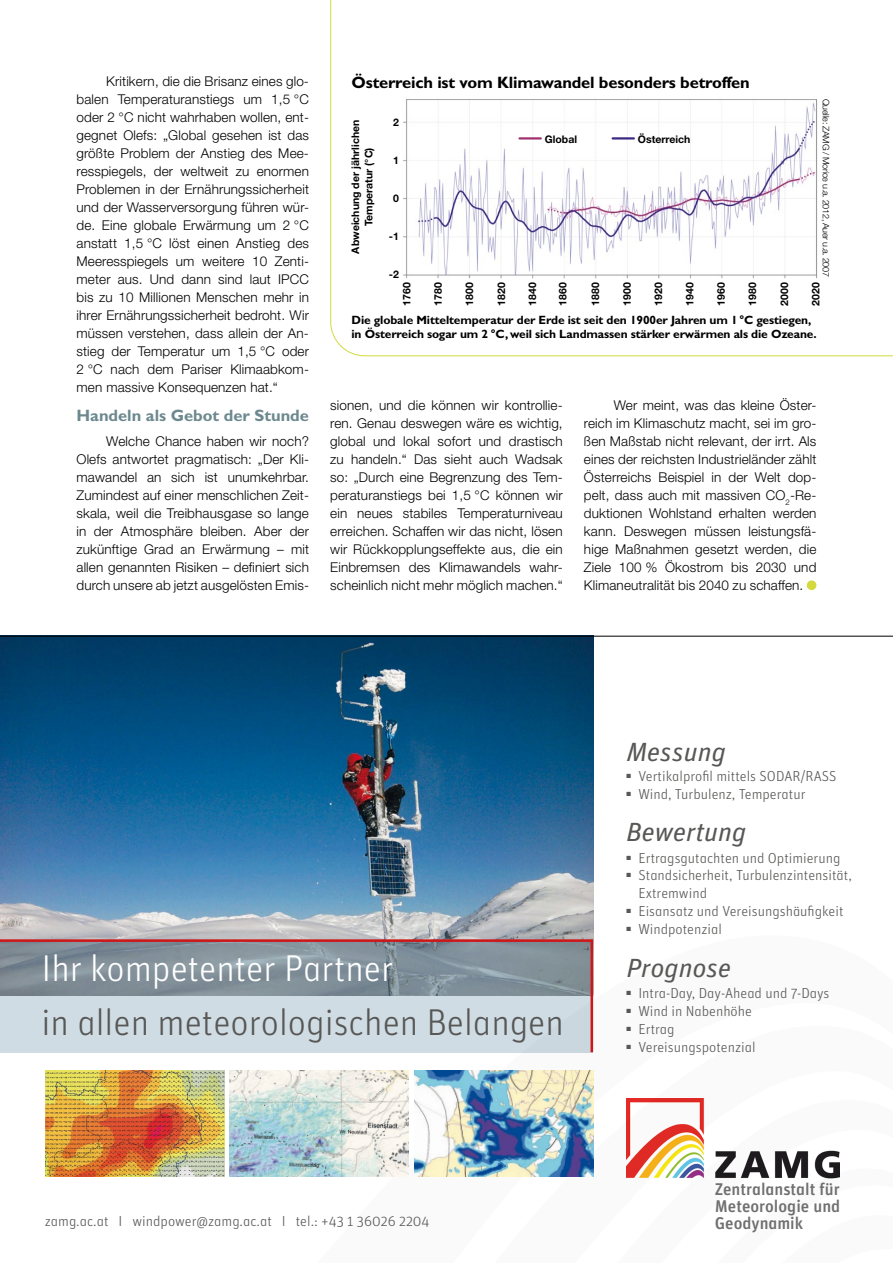
<style>
.page{position:relative;width:893px;height:1263px;background:#fff}
.page>*{position:absolute;margin:0;border:0;box-sizing:border-box;transform-origin:0 0}
.t1{font:37.35px "Unit Light Alternate";color:#575756}
.t2{font:37.35px "Unit Light Alternate";color:#fff}
.t3{font:italic 26.25px "Unit Regular Alternate";color:#575756;scale:1.04 1}
.t4{font:16.95px/16.6px "Unit Medium Alternate";color:#706f6f;text-align:justify}
.t5{font:700 16.5px "Gill Sans Std";letter-spacing:-.01em;color:#000}
.t6{font:700 16.5px "Gill Sans Std";color:#6d898f}
.t7{font:14.55px/18px "Unit Light Alternate";color:#575756}
.t8{font:300 13.5px/18px "Helvetica Neue LT Std";letter-spacing:.01em;color:#000;text-align:justify}
.t9{font:700 12px/14.2px "Gill Sans Std";letter-spacing:-.01em;color:#000}
.t10{font:700 10.5px/13.5px "Helvetica Neue LT Std";color:#000;text-align:center}
.t11{font:300 9px "Helvetica Neue LT Std";letter-spacing:-.03em;color:#000}
</style>
<div class="page">
<svg style="left:330px;top:0;width:563px;height:356px"></svg>
<div style="left:807px;top:580px;width:9px;height:10px;background:#d3da3d;border-radius:50%"></div>
<img style="left:400px;top:94px;width:421px;height:184px">
<hr style="left:519px;top:137px;width:22px;height:3px;background:#a13170">
<hr style="left:613px;top:137px;width:21px;height:3px;background:#3d2884">
<img style="left:0;top:637px;width:593px;height:301px">
<svg style="left:0;top:938px;width:594px;height:115px;background:#aab2ba"></svg>
<img style="left:626px;top:1099px;width:214px;height:79px">
<img style="left:230px;top:1070px;width:178px;height:107px">
<img style="left:46px;top:1070px;width:178px;height:107px">
<img style="left:415px;top:1070px;width:178px;height:107px">
<svg style="left:630px;top:1166px;width:210px;height:13px"></svg>
<hr style="left:0;top:636px;width:893px;height:1px;background:#000">
<p class="t8" style="left:77px;top:72px;width:234px;text-indent:30px">Kritikern, die die Brisanz eines glo&shy;balen Temperaturanstiegs um 1,5 °C oder 2 °C nicht wahrhaben wollen, ent&shy;gegnet Olefs: „Global gesehen ist das größte Problem der Anstieg des Mee&shy;resspiegels, der weltweit zu enormen Problemen in der Ernährungssicherheit und der Wasserversorgung führen wür&shy;de. Eine globale Erwärmung um 2 °C anstatt 1,5 °C löst einen Anstieg des Meeresspiegels um weitere 10 Zenti&shy;meter aus. Und dann sind laut IPCC bis zu 10 Millionen Menschen mehr in ihrer Ernährungssicherheit bedroht. Wir müssen verstehen, dass allein der An&shy;stieg der Temperatur um 1,5 °C oder 2 °C nach dem Pariser Klimaabkom&shy;men massive Konsequenzen hat.“</p>
<p class="t6" style="left:77px;top:405px;width:234px">Handeln als Gebot der Stunde</p>
<p class="t8" style="left:77px;top:432px;width:234px;text-indent:30px">Welche Chance haben wir noch?<br>Olefs antwortet pragmatisch: „Der Kli&shy;mawandel an sich ist unumkehrbar.<br>Zumindest auf einer menschlichen Zeit&shy;skala, weil die Treibhausgase so lange in der Atmosphäre bleiben. Aber der zukünftige Grad an Erwärmung – mit allen genannten Risiken – definiert sich durch unsere ab jetzt ausgelösten Emis-</p>
<p class="t5" style="left:351px;top:73px;width:400px">Österreich ist vom Klimawandel besonders betroffen</p>
<p class="t10" style="left:348px;top:254px;width:135px;rotate:-90deg">Abweichung der jährlichen<br>Temperatur (°C)</p>
<p class="t10" style="left:393px;top:115px;width:7px">2</p>
<p class="t10" style="left:393px;top:153px;width:7px">1</p>
<p class="t10" style="left:393px;top:191px;width:7px">0</p>
<p class="t10" style="left:389px;top:229px;width:12px">-1</p>
<p class="t10" style="left:389px;top:267px;width:12px">-2</p>
<p class="t10" style="left:545px;top:132px;width:34px">Global</p>
<p class="t10" style="left:638px;top:132px;width:54px">Österreich</p>
<p class="t11" style="left:831px;top:99px;width:179px;rotate:90deg">Quelle: ZAMG / Morice u.a. 2012, Auer u.a. 2007</p>
<p class="t10" style="left:400px;top:306px;width:25px;rotate:-90deg">1760</p>
<p class="t10" style="left:431px;top:306px;width:25px;rotate:-90deg">1780</p>
<p class="t10" style="left:462px;top:306px;width:25px;rotate:-90deg">1800</p>
<p class="t10" style="left:494px;top:306px;width:25px;rotate:-90deg">1820</p>
<p class="t10" style="left:525px;top:306px;width:25px;rotate:-90deg">1840</p>
<p class="t10" style="left:556px;top:306px;width:25px;rotate:-90deg">1860</p>
<p class="t10" style="left:588px;top:306px;width:25px;rotate:-90deg">1880</p>
<p class="t10" style="left:620px;top:306px;width:25px;rotate:-90deg">1900</p>
<p class="t10" style="left:651px;top:306px;width:25px;rotate:-90deg">1920</p>
<p class="t10" style="left:683px;top:306px;width:25px;rotate:-90deg">1940</p>
<p class="t10" style="left:714px;top:306px;width:25px;rotate:-90deg">1960</p>
<p class="t10" style="left:745px;top:306px;width:25px;rotate:-90deg">1980</p>
<p class="t10" style="left:777px;top:306px;width:25px;rotate:-90deg">2000</p>
<p class="t10" style="left:809px;top:306px;width:25px;rotate:-90deg">2020</p>
<p class="t9" style="left:351px;top:313px;width:467px">Die globale Mitteltemperatur der Erde ist seit den 1900er Jahren um 1 °C gestiegen, in Österreich sogar um 2 °C, weil sich Landmassen stärker erwärmen als die Ozeane.</p>
<p class="t8" style="left:330px;top:396px;width:234px">sionen, und die können wir kontrollie&shy;ren. Genau deswegen wäre es wichtig, global und lokal sofort und drastisch zu handeln.“ Das sieht auch Wadsak so: „Durch eine Begrenzung des Tem&shy;peraturanstiegs bei 1,5 °C können wir ein neues stabiles Temperaturniveau erreichen. Schaffen wir das nicht, lösen wir Rückkopplungseffekte aus, die ein Einbremsen des Klimawandels wahr&shy;scheinlich nicht mehr möglich machen.“</p>
<p class="t8" style="left:584px;top:396px;width:234px;text-indent:30px">Wer meint, was das kleine Öster&shy;reich im Klimaschutz macht, sei im gro&shy;ßen Maßstab nicht relevant, der irrt. Als eines der reichsten Industrieländer zählt Österreichs Beispiel in der Welt dop&shy;pelt, dass auch mit massiven CO<sub>2</sub>-Re&shy;duktionen Wohlstand erhalten werden kann. Deswegen müssen leistungsfä&shy;hige Maßnahmen gesetzt werden, die Ziele 100 % Ökostrom bis 2030 und Klimaneutralität bis 2040 zu schaffen.</p>
<h1 class="t2" style="left:42px;top:946px;width:353px">Ihr kompetenter Partner</h1>
<h1 class="t1" style="left:42px;top:1001px;width:524px">in allen meteorologischen Belangen</h1>
<p class="t7" style="left:45px;top:1212px;width:386px">zamg.ac.at I windpower@zamg.ac.at I tel.: +43 1 36026 2204</p>
<h2 class="t3" style="left:626px;top:735px;width:97px">Messung</h2>
<p class="t7" style="left:626px;top:766px;width:212px">■ Vertikalprofil mittels SODAR/RASS</p>
<p class="t7" style="left:626px;top:784px;width:181px">■ Wind, Turbulenz, Temperatur</p>
<h2 class="t3" style="left:626px;top:815px;width:117px">Bewertung</h2>
<p class="t7" style="left:626px;top:848px;width:216px">■ Ertragsgutachten und Optimierung</p>
<p class="t7" style="left:638px;top:866px;width:215px;text-indent:-12px">■ Standsicherheit, Turbulenzintensität,<br>Extremwind</p>
<p class="t7" style="left:626px;top:902px;width:219px">■ Eisansatz und Vereisungshäufigkeit</p>
<p class="t7" style="left:626px;top:920px;width:97px">■ Windpotenzial</p>
<h2 class="t3" style="left:626px;top:951px;width:102px">Prognose</h2>
<p class="t7" style="left:626px;top:984px;width:205px">■ Intra-Day, Day-Ahead und 7-Days</p>
<p class="t7" style="left:626px;top:1002px;width:127px">■ Wind in Nabenhöhe</p>
<p class="t7" style="left:626px;top:1020px;width:50px">■ Ertrag</p>
<p class="t7" style="left:626px;top:1038px;width:131px">■ Vereisungspotenzial</p>
<p class="t4" style="left:715px;top:1181px;width:127px">Zentralanstalt für Meteorologie und Geodynamik</p>
</div>
